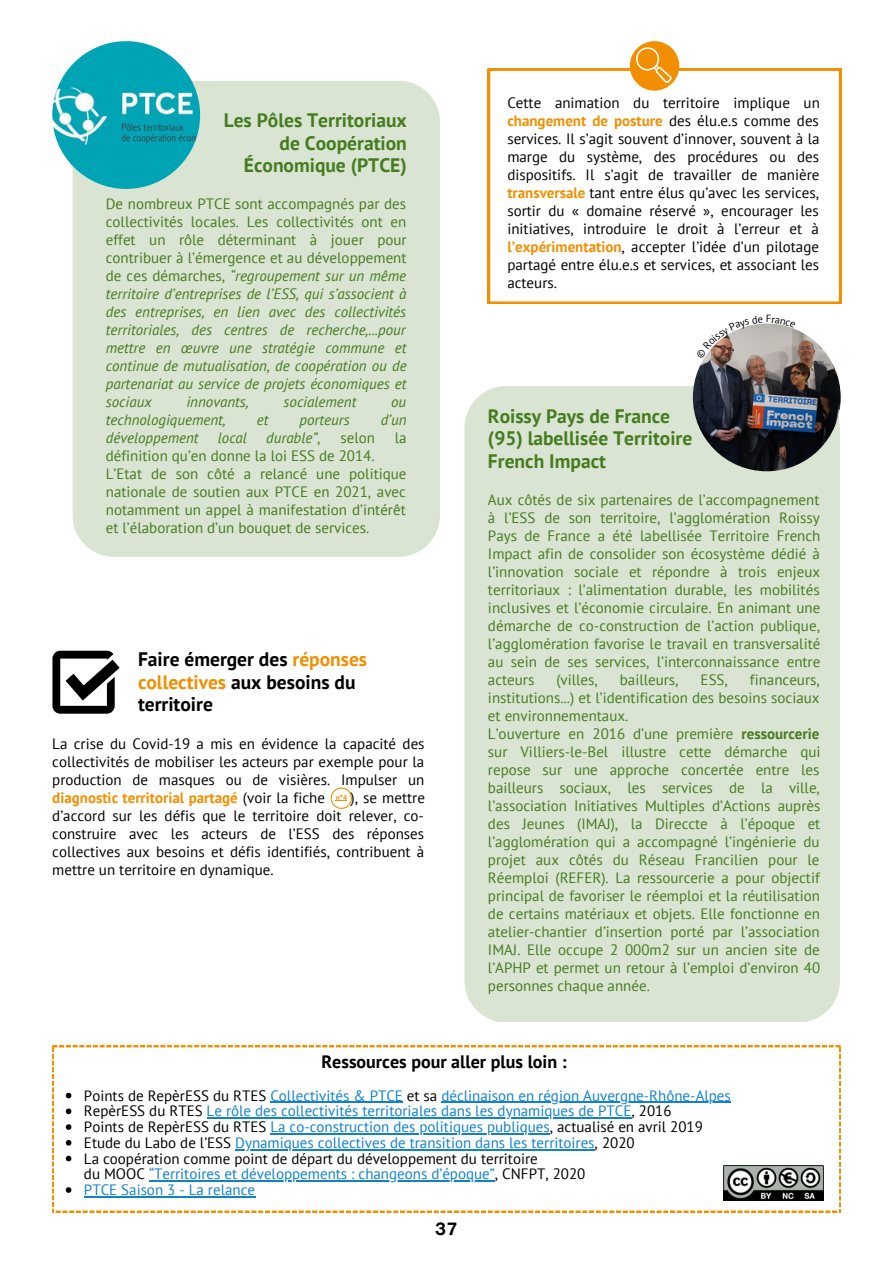
<style>
.page{position:relative;width:893px;height:1264px;background:#fff}
.page>*{position:absolute;margin:0;border:0;box-sizing:border-box;transform-origin:0 0}
.t1{font:700 19.5px/22.5px "PT Sans";color:#457c1f;text-align:right}
.t2{font:700 19.5px/22.5px "PT Sans";color:#000}
.t3{font:700 18px "PT Sans";color:#000}
.t4{font:500 18px "AG Old Face";color:#000}
.t5{font:15px/18px "PT Sans";color:#457c1f}
.t6{font:15px/18px "PT Sans";color:#000;text-align:justify}
.t7{font:italic 15px/18px "PT Sans";color:#457c1f;text-align:justify}
.t8{font:15px/15.8px "PT Sans";color:#1080d0}
.t9{font:700 7.2px "PT Sans";color:#f18f00}
.s1{font-style:normal}
.s2{color:#f18f00}
.s3{font-weight:700;color:#f18f00}
.s4{font-weight:700}
.s5{color:#000}
</style>
<div class="page">
<div style="left:73px;top:81px;width:367px;height:476px;background:#d9e4d2"></div>
<img style="left:52px;top:41px;width:148px;height:148px;border-radius:50%">
<div style="left:464px;top:386px;width:375px;height:636px;background:#d9e4d2"></div>
<img style="left:692px;top:323px;width:148px;height:148px;border-radius:50%">
<svg style="left:52px;top:650px;width:68px;height:63px"></svg>
<svg style="left:330px;top:787px;width:22px;height:22px"></svg>
<svg style="left:52px;top:1045px;width:788px;height:167px"></svg>
<svg style="left:66px;top:1092px;width:5px;height:6px"></svg>
<hr style="left:270px;top:1101px;width:133px;height:1px;background:#1080d0">
<hr style="left:441px;top:1101px;width:289px;height:1px;background:#1080d0">
<svg style="left:66px;top:1108px;width:5px;height:6px"></svg>
<hr style="left:207px;top:1117px;width:424px;height:1px;background:#1080d0">
<svg style="left:66px;top:1124px;width:5px;height:5px"></svg>
<hr style="left:270px;top:1133px;width:280px;height:1px;background:#1080d0">
<svg style="left:66px;top:1139px;width:5px;height:6px"></svg>
<hr style="left:235px;top:1148px;width:359px;height:2px;background:#1080d0">
<svg style="left:66px;top:1155px;width:5px;height:6px"></svg>
<svg style="left:66px;top:1187px;width:5px;height:5px"></svg>
<hr style="left:84px;top:1196px;width:171px;height:1px;background:#1080d0">
<hr style="left:149px;top:1180px;width:346px;height:1px;background:#1080d0">
<img style="left:723px;top:1165px;width:100px;height:35px">
<svg style="left:488px;top:69px;width:353px;height:235px"></svg>
<svg style="left:629px;top:41px;width:50px;height:50px"></svg>
<svg style="left:703px;top:323px;width:92px;height:35px"></svg>
<h1 class="t1" style="left:224px;top:109px;width:184px">Les Pôles Territoriaux de Coopération<br>Économique (PTCE)</h1>
<p class="t7" style="left:106px;top:195px;width:302px"><span class="s1">De nombreux PTCE sont accompagnés par des collectivités locales. Les collectivités ont en effet un rôle déterminant à jouer pour contribuer à l’émergence et au développement de ces démarches,</span> “regroupement sur un même territoire d’entreprises de l’ESS, qui s’associent à des entreprises, en lien avec des collectivités territoriales, des centres de recherche,...pour mettre en œuvre une stratégie commune et continue de mutualisation, de coopération ou de partenariat au service de projets économiques et sociaux</p>
<p class="t7" style="left:186px;top:393px;width:64px">innovants,</p>
<p class="t7" style="left:283px;top:393px;width:74px">socialement</p>
<p class="t7" style="left:391px;top:393px;width:17px">ou</p>
<p class="t7" style="left:106px;top:411px;width:122px">technologiquement,</p>
<p class="t7" style="left:257px;top:411px;width:13px">et</p>
<p class="t7" style="left:299px;top:411px;width:52px">porteurs</p>
<p class="t7" style="left:380px;top:411px;width:27px">d’un</p>
<p class="t7" style="left:106px;top:428px;width:94px">développement</p>
<p class="t7" style="left:218px;top:428px;width:31px">local</p>
<p class="t7" style="left:266px;top:428px;width:56px">durable”<span class="s1">,</span></p>
<p class="t5" style="left:340px;top:428px;width:36px">selon</p>
<p class="t5" style="left:394px;top:428px;width:13px">la</p>
<p class="t5" style="left:106px;top:446px;width:302px">définition qu’en donne la loi ESS de 2014.<br>L’Etat de son côté a relancé une politique nationale de soutien aux PTCE en 2021, avec notamment un appel à manifestation d’intérêt et l’élaboration d’un bouquet de services.</p>
<h1 class="t2" style="left:138px;top:647px;width:231px">Faire émerger des <span class="s2">réponses collectives</span> aux besoins du territoire</h1>
<p class="t6" style="left:52px;top:734px;width:374px">La crise du Covid-19 a mis en évidence la capacité des collectivités de mobiliser les acteurs par exemple pour la production de masques ou de visières. Impulser un <span class="s3">diagnostic territorial partagé</span> (voir la fiche</p>
<p class="t6" style="left:52px;top:788px;width:374px;text-indent:298px">), se mettre d’accord sur les défis que le territoire doit relever, co&shy;construire avec les acteurs de l’ESS des réponses collectives aux besoins et défis identifiés, contribuent à mettre un territoire en dynamique.</p>
<p class="t9" style="left:336px;top:792px;width:13px">n°4</p>
<p class="t6" style="left:507px;top:93px;width:314px">Cette animation du territoire implique un <span class="s3">changement de posture</span> des élu.e.s comme des services. Il s’agit souvent d’innover, souvent à la marge du système, des procédures ou des dispositifs. Il s’agit de travailler de manière <span class="s3">transversale</span> tant entre élus qu’avec les services, sortir du « domaine réservé », encourager les initiatives, introduire le droit à l’erreur et à <span class="s3">l’expérimentation</span>, accepter l’idée d’un pilotage partagé entre élu.e.s et services, et associant les acteurs.</p>
<h1 class="t1" style="left:488px;top:404px;width:206px;text-align:left">Roissy Pays de France (95) labellisée Territoire<br>French Impact</h1>
<p class="t5" style="left:488px;top:490px;width:334px;text-align:justify">Aux côtés de six partenaires de l’accompagnement à l’ESS de son territoire, l’agglomération Roissy Pays de France a été labellisée Territoire French Impact afin de consolider son écosystème dédié à l’innovation sociale et répondre à trois enjeux territoriaux : l’alimentation durable, les mobilités inclusives et l’économie circulaire. En animant une démarche de co-construction de l’action publique, l’agglomération favorise le travail en transversalité au sein de ses services, l’interconnaissance entre acteurs</p>
<p class="t5" style="left:556px;top:670px;width:43px">(villes,</p>
<p class="t5" style="left:619px;top:670px;width:60px">bailleurs,</p>
<p class="t5" style="left:700px;top:670px;width:29px">ESS,</p>
<p class="t5" style="left:488px;top:670px;width:334px;text-indent:262px">financeurs, institutions...) et l’identification des besoins sociaux et environnementaux.<br>L’ouverture en 2016 d’une première <span class="s4">ressourcerie </span>sur Villiers-le-Bel illustre cette démarche qui repose sur une approche concertée entre les bailleurs sociaux, les services de la ville, l’association Initiatives Multiples d’Actions auprès des Jeunes (IMAJ), la Direccte à l’époque et l’agglomération qui a accompagné l’ingénierie du projet aux côtés du Réseau Francilien pour le Réemploi (REFER). La ressourcerie a pour objectif principal de favoriser le réemploi et la réutilisation de certains matériaux et objets. Elle fonctionne en atelier-chantier d’insertion porté par l’association IMAJ. Elle occupe 2 000m2 sur un ancien site de l’APHP et permet un retour à l’emploi d’environ 40 personnes chaque année.</p>
<p class="t3" style="left:321px;top:1049px;width:247px">Ressources pour aller plus loin :</p>
<p class="t8" style="left:84px;top:1087px;width:648px"><span class="s5">Points de RepèrESS du RTES</span> Collectivités &amp; PTCE <span class="s5">et sa</span> déclinaison en région Auvergne-Rhône-Alpes <span class="s5">RepèrESS du RTES</span> Le rôle des collectivités territoriales dans les dynamiques de PTCE<span class="s5">, 2016<br>Points de RepèrESS du RTES</span> La co-construction des politiques publiques<span class="s5">, actualisé en avril 2019<br>Etude du Labo de l’ESS</span> Dynamiques collectives de transition dans les territoires<span class="s5">, 2020<br>La coopération comme point de départ du développement du territoire</span></p>
<p class="t8" style="left:84px;top:1181px;width:173px">PTCE Saison 3 - La relance</p>
<p class="t8" style="left:84px;top:1165px;width:503px"><span class="s5">du MOOC</span> “Territoires et développements : changeons d’époque”<span class="s5">, CNFPT, 2020</span></p>
<p class="t4" style="left:435px;top:1221px;width:24px">37</p>
</div>
